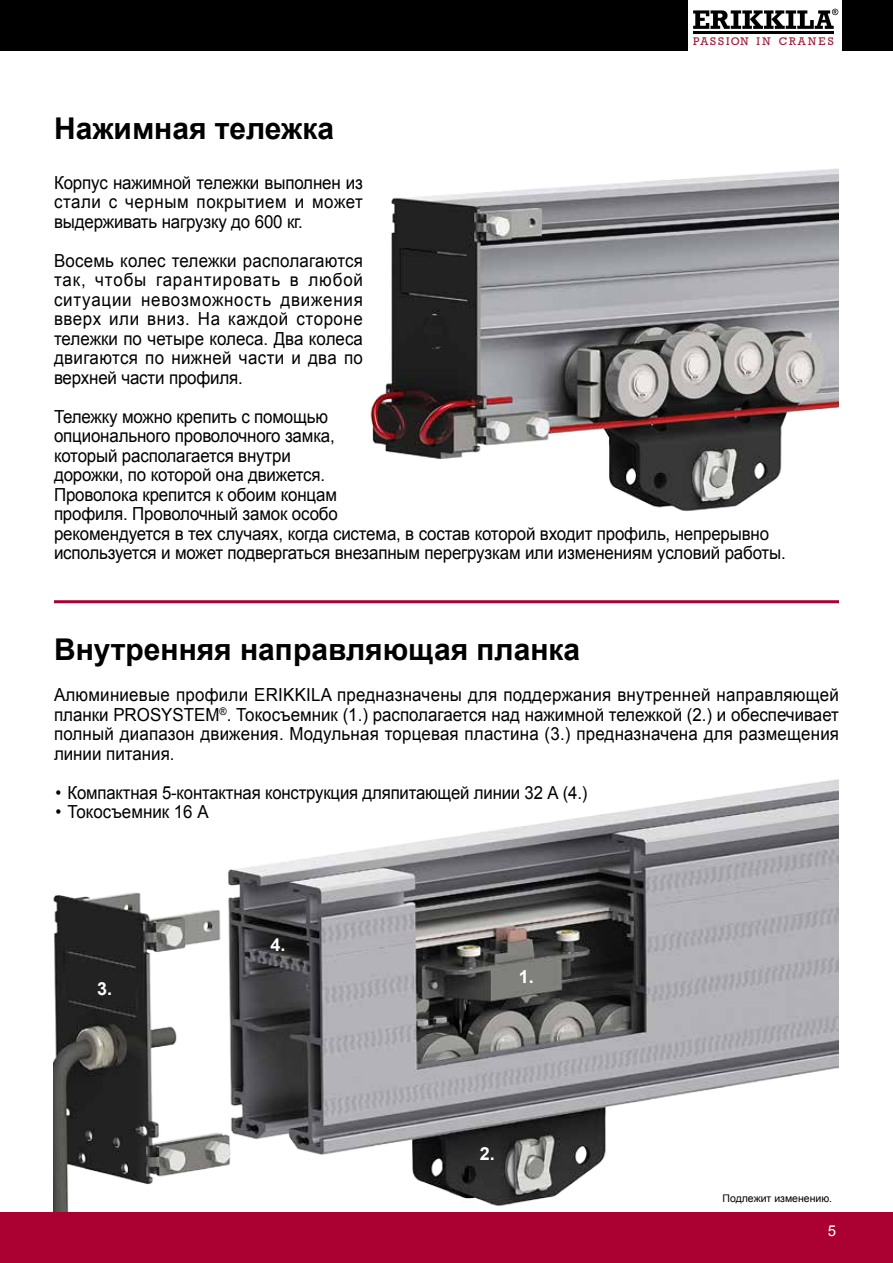
<style>
.page{position:relative;width:893px;height:1263px;background:#fff}
.page>*{position:absolute;margin:0;border:0;box-sizing:border-box;transform-origin:0 0}
.t1{font:700 30px "Arial";color:#000}
.t2{font:18px/19.5px "Arial";letter-spacing:-.01em;color:#000;text-align:justify;scale:.94 1}
.t3{font:18px "Arial";letter-spacing:-.01em;color:#000;scale:.93 1}
.t4{font:700 18px "Arial";color:#fff}
.t5{font:15px "Arial";color:#fff}
.t6{font:11.25px "Rockwell";letter-spacing:.175em;color:#9f1c37}
.t7{font:10.5px "Arial";color:#000}
</style>
<div class="page">
<img style="left:54px;top:779px;width:785px;height:433px">
<img style="left:370px;top:168px;width:469px;height:343px">
<hr style="left:54px;top:600px;width:785px;height:3px;background:#ab0132">
<div style="left:0;top:1212px;width:893px;height:51px;background:#ab0132"></div>
<div style="left:0;top:0;width:893px;height:51px;background:#000"></div>
<div style="left:689px;top:0;width:153px;height:62px;background:#fff"></div>
<svg style="left:693px;top:9px;width:145px;height:20px"></svg>
<hr style="left:693px;top:31px;width:141px;height:2px;background:#000">
<h1 class="t1" style="left:54px;top:108px;width:282px">Нажимная тележка</h1>
<p class="t6" style="left:693px;top:35px;width:142px">PASSION IN CRANES</p>
<p class="t2" style="left:54px;top:173px;width:330px">Корпус нажимной тележки выполнен из стали с черным покрытием и может выдерживать нагрузку до 600 кг.</p>
<p class="t2" style="left:54px;top:251px;width:330px">Восемь колес тележки располагаются так, чтобы гарантировать в любой ситуации невозможность движения вверх или вниз. На каждой стороне тележки по четыре колеса. Два колеса двигаются по нижней части и два по верхней части профиля.</p>
<p class="t2" style="left:54px;top:407px;width:780px;text-align:left">Тележку можно крепить с помощью<br>опционального проволочного замка,<br>который располагается внутри<br>дорожки, по которой она движется.<br>Проволока крепится к обоим концам<br>профиля. Проволочный замок особо<br>рекомендуется в тех случаях, когда система, в состав которой входит профиль, непрерывно используется и может подвергаться внезапным перегрузкам или изменениям условий работы.</p>
<h1 class="t1" style="left:54px;top:630px;width:528px">Внутренняя направляющая планка</h1>
<p class="t2" style="left:54px;top:685px;width:837px">Алюминиевые профили ERIKKILA предназначены для поддержания внутренней направляющей планки PROSYSTEM<sup>®</sup>. Токосъемник (1.) располагается над нажимной тележкой (2.) и обеспечивает полный диапазон движения. Модульная торцевая пластина (3.) предназначена для размещения линии питания.</p>
<p class="t3" style="left:56px;top:780px;width:573px">• Компактная 5-контактная конструкция дляпитающей линии 32 А (4.)</p>
<p class="t2" style="left:56px;top:802px;width:164px">• Токосъемник 16 А</p>
<p class="t4" style="left:97px;top:976px;width:17px">3.</p>
<p class="t4" style="left:271px;top:933px;width:17px">4.</p>
<p class="t4" style="left:519px;top:964px;width:17px">1.</p>
<p class="t4" style="left:480px;top:1141px;width:17px">2.</p>
<p class="t7" style="left:723px;top:1191px;width:111px">Подлежит изменению.</p>
<p class="t5" style="left:828px;top:1220px;width:10px">5</p>
</div>
